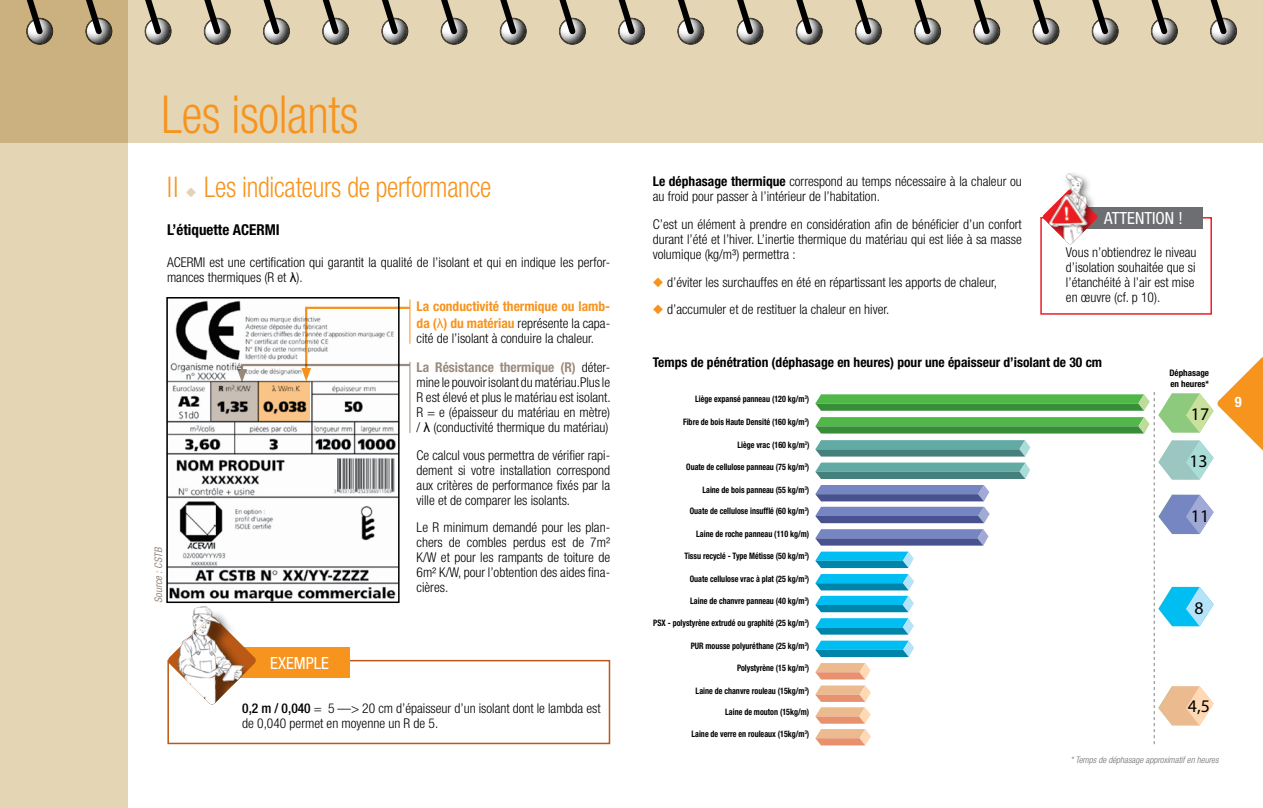
<style>
.page{position:relative;width:1263px;height:808px;background:#fff}
.page>*{position:absolute;margin:0;border:0;box-sizing:border-box;transform-origin:0 0}
.t1{font:300 condensed 52.5px "Helvetica Neue";letter-spacing:-.01em;color:#f7941e;scale:.92 1}
.t2{font:300 condensed 28.5px "Helvetica Neue";letter-spacing:-.01em;color:#f7941e;scale:.92 1}
.t3{font:17.85px "Myriad Pro";color:#000}
.t4{font:condensed 16.8px "Helvetica Neue";color:#fff}
.t5{font:700 condensed 15px "Helvetica Neue";color:#000}
.t6{font:700 condensed 14.4px "Helvetica Neue";color:#fff}
.t7{font:300 condensed 13.5px/15px "Helvetica Neue";color:#000}
.t8{font:700 condensed 13.5px "Helvetica Neue";color:#000}
.t9{font:700 condensed 13.5px/16.5px "Helvetica Neue";color:#f7941e}
.t10{font:italic condensed 10.5px "Helvetica Neue";color:#9a8b7d}
.t11{font:italic 300 condensed 9px "Helvetica Neue";color:#6d6e71}
.t12{font:700 condensed 9px/10.5px "Helvetica Neue";color:#000}
.t13{font:700 condensed 8.85px "Helvetica Neue";color:#000;scale:.9 1}
.s1{color:#e4d2b4}
.s2{font-family:"Arial";font-weight:400;font-stretch:normal}
.s3{font-weight:300;color:#000}
.s4{font-weight:700;color:#9a8b7d}
.s5{font-weight:500}
.s6{font-weight:700}
.s7{color:#f7941e}
</style>
<div class="page">
<img style="left:167px;top:603px;width:83px;height:12px">
<div style="left:0;top:0;width:1263px;height:143px;background:#e4d5b5"></div>
<svg style="left:0;top:0;width:128px;height:808px;background:#e0cfac"></svg>
<img style="left:169px;top:300px;width:228px;height:300px">
<div style="left:166px;top:297px;width:234px;height:306px;border:2px solid #000"></div>
<svg style="left:1210px;top:0;width:27px;height:45px"></svg>
<svg style="left:1150px;top:0;width:28px;height:45px"></svg>
<svg style="left:1091px;top:0;width:27px;height:45px"></svg>
<svg style="left:1032px;top:0;width:27px;height:45px"></svg>
<svg style="left:973px;top:0;width:27px;height:45px"></svg>
<svg style="left:914px;top:0;width:27px;height:45px"></svg>
<svg style="left:854px;top:0;width:28px;height:45px"></svg>
<svg style="left:795px;top:0;width:28px;height:45px"></svg>
<svg style="left:736px;top:0;width:27px;height:45px"></svg>
<svg style="left:677px;top:0;width:27px;height:45px"></svg>
<svg style="left:618px;top:0;width:27px;height:45px"></svg>
<svg style="left:559px;top:0;width:27px;height:45px"></svg>
<svg style="left:499px;top:0;width:28px;height:45px"></svg>
<svg style="left:440px;top:0;width:27px;height:45px"></svg>
<svg style="left:381px;top:0;width:27px;height:45px"></svg>
<svg style="left:322px;top:0;width:27px;height:45px"></svg>
<svg style="left:263px;top:0;width:27px;height:45px"></svg>
<svg style="left:203px;top:0;width:28px;height:45px"></svg>
<svg style="left:144px;top:0;width:28px;height:45px"></svg>
<div style="left:83px;top:17px;width:30px;height:30px;background:#cbb180"></div>
<svg style="left:81px;top:0;width:31px;height:45px"></svg>
<div style="left:24px;top:17px;width:30px;height:30px;background:#cbb180"></div>
<svg style="left:21px;top:0;width:32px;height:45px"></svg>
<div style="left:167px;top:660px;width:443px;height:84px;border:2px solid #b95915"></div>
<div style="left:223px;top:647px;width:127px;height:31px;background:#f7941e"></div>
<div style="left:182px;top:616px;width:75px;height:90px;background:#000;opacity:.5"></div>
<img style="left:167px;top:616px;width:83px;height:90px">
<div style="left:1040px;top:217px;width:172px;height:98px;border:2px solid #ed1d24"></div>
<div style="left:1066px;top:207px;width:136px;height:21px;background:#6d6e71"></div>
<img style="left:1065px;top:173px;width:34px;height:56px">
<svg style="left:1041px;top:188px;width:57px;height:57px"></svg>
<img style="left:1043px;top:189px;width:55px;height:56px">
<svg style="left:237px;top:306px;width:173px;height:76px"></svg>
<hr style="left:410px;top:299px;width:1px;height:45px;background:#f7941e">
<hr style="left:410px;top:362px;width:1px;height:71px;background:#9a8b7d">
<svg style="left:258px;top:381px;width:52px;height:40px;background:#cea16f"></svg>
<svg style="left:212px;top:381px;width:46px;height:40px;background:#aba39b"></svg>
<svg style="left:815px;top:357px;width:448px;height:388px"></svg>
<h1 class="t1" style="left:162px;top:84px;width:215px">Les isolants</h1>
<h2 class="t2" style="left:167px;top:171px;width:354px">II <span class="s1">◆</span> Les indicateurs de performance</h2>
<p class="t5" style="left:167px;top:220px;width:114px">L’étiquette ACERMI</p>
<p class="t7" style="left:167px;top:255px;width:445px">ACERMI est une certification qui garantit la qualité de l’isolant et qui en indique les perfor&shy;mances thermiques (R et <span class="s2">λ</span>).</p>
<p class="t9" style="left:417px;top:298px;width:195px">La conductivité thermique ou lamb&shy;da (<span class="s2">λ</span>) du matériau <span class="s3">représente la capa-</span></p>
<p class="t7" style="left:417px;top:323px;width:195px;line-height:29.2px">cité de l’isolant à conduire la chaleur.<br><span class="s4">La Résistance thermique (R)</span> déter-</p>
<p class="t7" style="left:417px;top:375px;width:196px;text-align:justify">mine le pouvoir isolant du matériau.Plus le R est élevé et plus le matériau est isolant.<br>R = e (épaisseur du matériau en mètre) / <span class="s2">λ</span> (conductivité thermique du matériau)</p>
<p class="t7" style="left:417px;top:447px;width:195px;text-align:justify">Ce calcul vous permettra de vérifier rapi&shy;dement si votre installation correspond aux critères de performance fixés par la ville et de comparer les isolants.</p>
<p class="t7" style="left:417px;top:520px;width:195px;text-align:justify">Le R minimum demandé pour les plan&shy;chers de combles perdus est de 7m²<br>K/W et pour les rampants de toiture de 6m² K/W, pour l’obtention des aides fina&shy;cières.</p>
<p class="t10" style="left:152px;top:603px;width:58px;rotate:-90deg">Source : CSTB</p>
<p class="t4" style="left:270px;top:653px;width:60px">EXEMPLE</p>
<p class="t7" style="left:242px;top:700px;width:360px"><span class="s5">0,2 m / 0,040</span> = 5 —&gt; 20 cm d’épaisseur d’un isolant dont le lambda est de 0,040 permet en moyenne un R de 5.</p>
<p class="t7" style="left:653px;top:174px;width:371px"><span class="s6">Le déphasage thermique</span> correspond au temps nécessaire à la chaleur ou au froid pour passer à l’intérieur de l’habitation.</p>
<p class="t7" style="left:653px;top:217px;width:371px;text-align:justify">C’est un élément à prendre en considération afin de bénéficier d’un confort durant l’été et l’hiver. L’inertie thermique du matériau qui est liée à sa masse volumique (kg/m³) permettra :</p>
<p class="t7" style="left:653px;top:274px;width:346px"><span class="s7">◆</span> d’éviter les surchauffes en été en répartissant les apports de chaleur,</p>
<p class="t7" style="left:653px;top:302px;width:238px"><span class="s7">◆</span> d’accumuler et de restituer la chaleur en hiver.</p>
<p class="t4" style="left:1104px;top:209px;width:80px">ATTENTION !</p>
<p class="t7" style="left:1066px;top:245px;width:132px">Vous n’obtiendrez le niveau d’isolation souhaitée que si l’étanchéité à l’air est mise en œuvre (cf. p 10).</p>
<p class="t8" style="left:653px;top:354px;width:451px">Temps de pénétration (déphasage en heures) pour une épaisseur d’isolant de 30 cm</p>
<p class="t13" style="left:695px;top:393px;width:128px">Liège expansé panneau (120 kg/m<sup>3</sup>)</p>
<p class="t13" style="left:737px;top:439px;width:81px">Liège vrac (160 kg/m<sup>3</sup>)</p>
<p class="t13" style="left:686px;top:462px;width:138px">Ouate de cellulose panneau (75 kg/m<sup>3</sup>)</p>
<p class="t13" style="left:702px;top:484px;width:120px">Laine de bois panneau (55 kg/m<sup>3</sup>)</p>
<p class="t13" style="left:690px;top:506px;width:134px">Ouate de cellulose insufflé (60 kg/m<sup>3</sup>)</p>
<p class="t13" style="left:696px;top:528px;width:127px">Laine de roche panneau (110 kg/m)</p>
<p class="t13" style="left:684px;top:551px;width:140px">Tissu recyclé - Type Métisse (50 kg/m<sup>3</sup>)</p>
<p class="t13" style="left:690px;top:573px;width:134px">Ouate cellulose vrac à plat (25 kg/m<sup>3</sup>)</p>
<p class="t13" style="left:690px;top:595px;width:134px">Laine de chanvre panneau (40 kg/m<sup>3</sup>)</p>
<p class="t13" style="left:653px;top:618px;width:175px">PSX - polystyrène extrudé ou graphité (25 kg/m<sup>3</sup>)</p>
<p class="t13" style="left:691px;top:640px;width:133px">PUR mousse polyuréthane (25 kg/m<sup>3</sup>)</p>
<p class="t13" style="left:737px;top:663px;width:82px">Polystyrène (15 kg/m<sup>3</sup>)</p>
<p class="t13" style="left:696px;top:685px;width:128px">Laine de chanvre rouleau (15kg/m<sup>3</sup>)</p>
<p class="t13" style="left:725px;top:706px;width:95px">Laine de mouton (15kg/m)</p>
<p class="t13" style="left:691px;top:728px;width:132px">Laine de verre en rouleaux (15kg/m<sup>3</sup>)</p>
<p class="t13" style="left:683px;top:416px;width:142px">Fibre de bois Haute Densité (160 kg/m<sup>3</sup>)</p>
<p class="t12" style="left:1169px;top:368px;width:41px">Déphasage en heures*</p>
<h3 class="t3" style="left:1191px;top:403px;width:20px">17</h3>
<h3 class="t3" style="left:1189px;top:450px;width:20px">13</h3>
<h3 class="t3" style="left:1191px;top:505px;width:20px">11</h3>
<h3 class="t3" style="left:1194px;top:597px;width:11px">8</h3>
<h3 class="t3" style="left:1188px;top:695px;width:23px">4,5</h3>
<p class="t11" style="left:1070px;top:755px;width:149px">* Temps de déphasage approximatif en heures</p>
<p class="t6" style="left:1235px;top:393px;width:8px">9</p>
</div>
